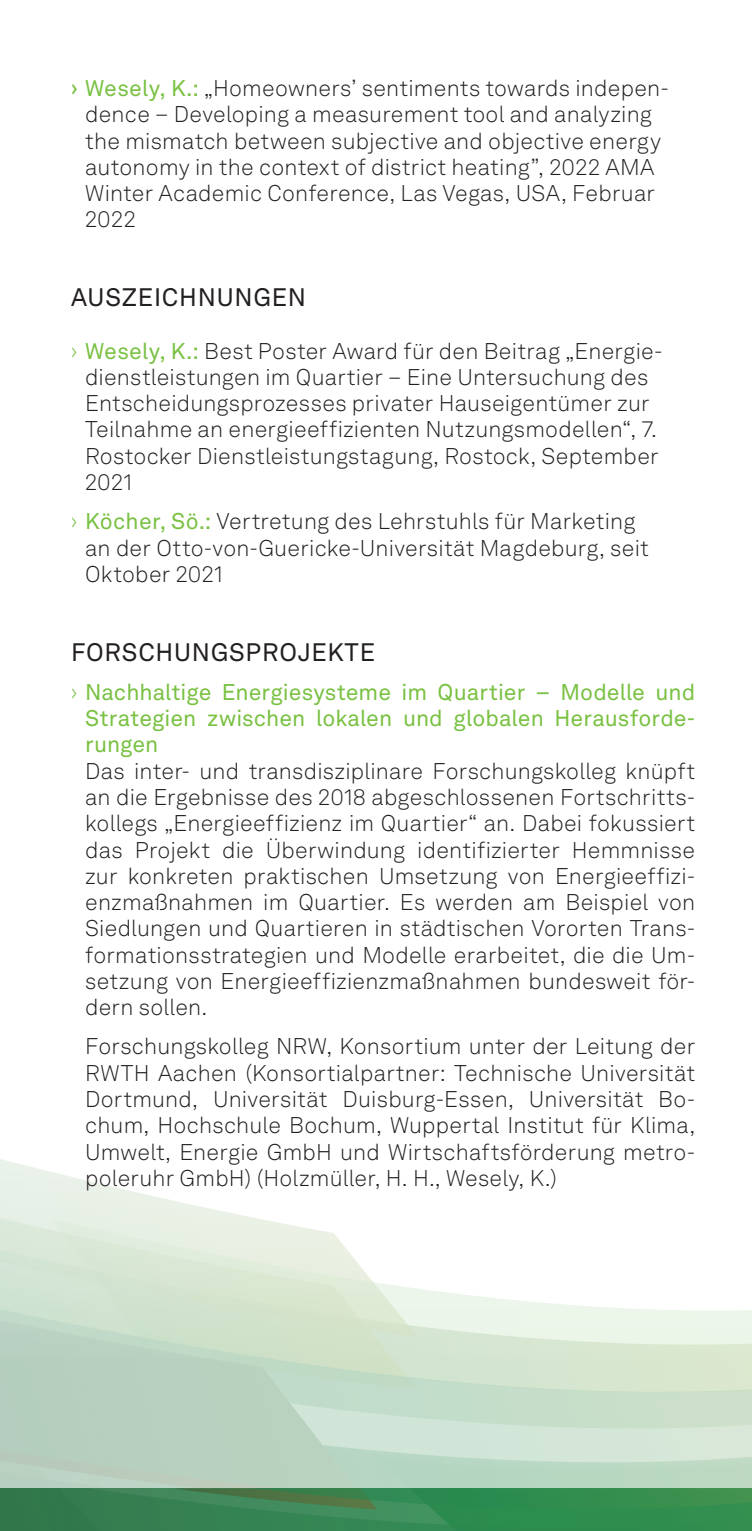
<style>
.page{position:relative;width:752px;height:1531px;background:#fff}
.page>*{position:absolute;margin:0;border:0;box-sizing:border-box;transform-origin:0 0}
.t1{font:25px "Akkurat LL";letter-spacing:.03em;color:#231f20}
.t2{font:300 22.5px/26.2px "Akkurat LL";letter-spacing:.01em;color:#231f20}
.t3{font:22.5px/26.2px "Akkurat LL";color:#79c142;text-align:justify}
.s1{font-weight:400;color:#79c142}
.s2{color:#79c142}
.s3{font-weight:300}
</style>
<div class="page">
<svg style="left:0;top:1159px;width:417px;height:133px"></svg>
<svg style="left:0;top:1292px;width:751px;height:239px;background:#afceb6"></svg>
<p class="t2" style="left:85px;top:75px;width:585px;text-indent:-14px"><span class="s1">› Wesely, K.:</span> „Homeowners’ sentiments towards indepen&shy;dence – Developing a measurement tool and analyzing the mismatch between subjective and objective energy autonomy in the context of district heating”, 2022 AMA Winter Academic Conference, Las Vegas, USA, Februar 2022</p>
<p class="t1" style="left:71px;top:279px;width:236px">AUSZEICHNUNGEN</p>
<p class="t2" style="left:85px;top:337px;width:578px;text-indent:-14px"><span class="s2">›</span> <span class="s1">Wesely, K.:</span> Best Poster Award für den Beitrag „Energie&shy;dienstleistungen im Quartier – Eine Untersuchung des Entscheidungsprozesses privater Hauseigentümer zur Teilnahme an energieeffizienten Nutzungsmodellen“, 7.<br>Rostocker Dienstleistungstagung, Rostock, September 2021</p>
<p class="t2" style="left:85px;top:508px;width:565px;text-indent:-14px"><span class="s2">›</span> <span class="s1">Köcher, Sö.:</span> Vertretung des Lehrstuhls für Marketing an der Otto-von-Guericke-Universität Magdeburg, seit<br>Oktober 2021</p>
<p class="t1" style="left:71px;top:633px;width:305px">FORSCHUNGSPROJEKTE</p>
<p class="t3" style="left:85px;top:678px;width:611px;text-indent:-14px"><span class="s3">›</span> Nachhaltige Energiesysteme im Quartier – Modelle und Strategien zwischen lokalen und globalen Herausforde&shy;rungen</p>
<p class="t2" style="left:85px;top:757px;width:611px;text-align:justify">Das inter- und transdisziplinare Forschungskolleg knüpft an die Ergebnisse des 2018 abgeschlossenen Fortschritts&shy;kollegs „Energieeffizienz im Quartier“ an. Dabei fokussiert das Projekt die Überwindung identifizierter Hemmnisse zur konkreten praktischen Umsetzung von Energieeffizi&shy;enzmaßnahmen im Quartier. Es werden am Beispiel von Siedlungen und Quartieren in städtischen Vororten Trans&shy;formationsstrategien und Modelle erarbeitet, die die Um&shy;setzung von Energieeffizienzmaßnahmen bundesweit för&shy;dern sollen.</p>
<p class="t2" style="left:85px;top:1033px;width:611px;text-align:justify">Forschungskolleg NRW, Konsortium unter der Leitung der RWTH Aachen (Konsortialpartner: Technische Universität Dortmund, Universität Duisburg-Essen, Universität Bo&shy;chum, Hochschule Bochum, Wuppertal Institut für Klima, Umwelt, Energie GmbH und Wirtschaftsförderung metro&shy;poleruhr GmbH) (Holzmüller, H. H., Wesely, K.)</p>
</div>
